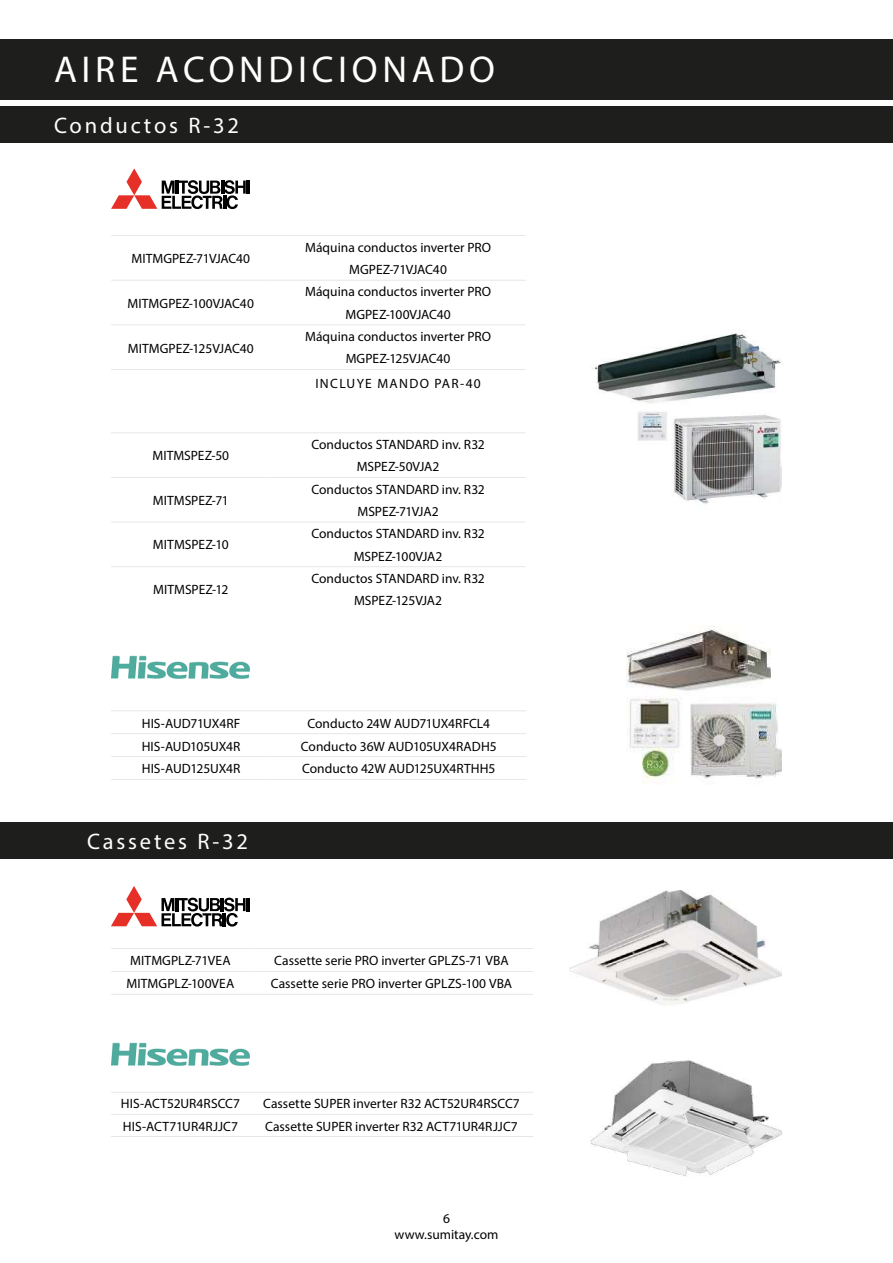
<style>
.page{position:relative;width:893px;height:1263px;background:#fff}
.page>*{position:absolute;margin:0;border:0;box-sizing:border-box;transform-origin:0 0}
.t1{font:37.5px "Myriad Pro";letter-spacing:.125em;color:#fff}
.t2{font:22.5px "Myriad Pro";letter-spacing:.125em;color:#fff}
.t3{font:13.5px/22.5px "Myriad Pro";color:#000;text-align:center}
.t4{font:13.5px "Myriad Pro";letter-spacing:.1em;color:#000}
</style>
<div class="page">
<div style="left:0;top:106px;width:893px;height:36px;background:#1e1e1d"></div>
<div style="left:0;top:40px;width:893px;height:60px;background:#1e1e1d"></div>
<hr style="left:111px;top:948px;width:139px;height:1px;background:#e7e7e7">
<hr style="left:250px;top:948px;width:283px;height:1px;background:#e7e7e7">
<hr style="left:111px;top:971px;width:139px;height:1px;background:#e7e7e7">
<hr style="left:250px;top:971px;width:283px;height:1px;background:#e7e7e7">
<hr style="left:111px;top:994px;width:139px;height:1px;background:#e7e7e7">
<hr style="left:250px;top:994px;width:283px;height:1px;background:#e7e7e7">
<img style="left:569px;top:891px;width:213px;height:115px">
<img style="left:626px;top:626px;width:156px;height:158px">
<svg style="left:111px;top:168px;width:139px;height:41px"></svg>
<hr style="left:111px;top:235px;width:160px;height:1px;background:#e7e7e7">
<hr style="left:271px;top:235px;width:255px;height:1px;background:#e7e7e7">
<hr style="left:111px;top:280px;width:160px;height:1px;background:#e7e7e7">
<hr style="left:271px;top:280px;width:255px;height:1px;background:#e7e7e7">
<hr style="left:111px;top:325px;width:160px;height:1px;background:#e7e7e7">
<hr style="left:271px;top:325px;width:255px;height:1px;background:#e7e7e7">
<hr style="left:111px;top:369px;width:160px;height:1px;background:#e7e7e7">
<hr style="left:271px;top:369px;width:255px;height:1px;background:#e7e7e7">
<img style="left:111px;top:655px;width:138px;height:24px">
<hr style="left:111px;top:710px;width:160px;height:1px;background:#e7e7e7">
<hr style="left:271px;top:710px;width:255px;height:1px;background:#e7e7e7">
<hr style="left:111px;top:733px;width:160px;height:1px;background:#e7e7e7">
<hr style="left:271px;top:733px;width:255px;height:1px;background:#e7e7e7">
<hr style="left:111px;top:756px;width:160px;height:1px;background:#e7e7e7">
<hr style="left:271px;top:756px;width:255px;height:1px;background:#e7e7e7">
<hr style="left:111px;top:779px;width:160px;height:1px;background:#e7e7e7">
<hr style="left:271px;top:779px;width:255px;height:1px;background:#e7e7e7">
<hr style="left:111px;top:432px;width:160px;height:1px;background:#e7e7e7">
<hr style="left:271px;top:432px;width:255px;height:1px;background:#e7e7e7">
<hr style="left:111px;top:477px;width:160px;height:1px;background:#e7e7e7">
<hr style="left:271px;top:477px;width:255px;height:1px;background:#e7e7e7">
<hr style="left:111px;top:522px;width:160px;height:1px;background:#e7e7e7">
<hr style="left:271px;top:522px;width:255px;height:1px;background:#e7e7e7">
<hr style="left:111px;top:566px;width:160px;height:1px;background:#e7e7e7">
<hr style="left:271px;top:566px;width:255px;height:1px;background:#e7e7e7">
<img style="left:592px;top:333px;width:190px;height:171px">
<div style="left:0;top:823px;width:893px;height:36px;background:#1e1e1d"></div>
<img style="left:111px;top:1042px;width:139px;height:24px">
<hr style="left:111px;top:1092px;width:139px;height:1px;background:#e7e7e7">
<hr style="left:250px;top:1092px;width:283px;height:1px;background:#e7e7e7">
<hr style="left:111px;top:1114px;width:139px;height:1px;background:#e7e7e7">
<hr style="left:250px;top:1114px;width:283px;height:1px;background:#e7e7e7">
<hr style="left:111px;top:1136px;width:139px;height:1px;background:#e7e7e7">
<hr style="left:250px;top:1136px;width:283px;height:1px;background:#e7e7e7">
<img style="left:590px;top:1060px;width:192px;height:117px">
<svg style="left:111px;top:886px;width:139px;height:40px"></svg>
<h1 class="t1" style="left:54px;top:46px;width:442px">AIRE ACONDICIONADO</h1>
<h2 class="t2" style="left:54px;top:112px;width:187px">Conductos R-32</h2>
<p class="t3" style="left:131px;top:247px;width:120px">MITMGPEZ-71VJAC40</p>
<p class="t3" style="left:305px;top:236px;width:188px">Máquina conductos inverter PRO<br>MGPEZ-71VJAC40</p>
<p class="t3" style="left:128px;top:292px;width:128px">MITMGPEZ-100VJAC40</p>
<p class="t3" style="left:305px;top:280px;width:188px">Máquina conductos inverter PRO<br>MGPEZ-100VJAC40</p>
<p class="t3" style="left:128px;top:337px;width:127px">MITMGPEZ-125VJAC40</p>
<p class="t3" style="left:305px;top:325px;width:188px">Máquina conductos inverter PRO<br>MGPEZ-125VJAC40</p>
<p class="t4" style="left:315px;top:375px;width:167px">INCLUYE MANDO PAR-40</p>
<p class="t3" style="left:152px;top:444px;width:78px">MITMSPEZ-50</p>
<p class="t3" style="left:311px;top:433px;width:175px">Conductos STANDARD inv. R32<br>MSPEZ-50VJA2</p>
<p class="t3" style="left:153px;top:489px;width:77px">MITMSPEZ-71</p>
<p class="t3" style="left:311px;top:478px;width:175px">Conductos STANDARD inv. R32<br>MSPEZ-71VJA2</p>
<p class="t3" style="left:153px;top:533px;width:77px">MITMSPEZ-10</p>
<p class="t3" style="left:311px;top:522px;width:175px">Conductos STANDARD inv. R32<br>MSPEZ-100VJA2</p>
<p class="t3" style="left:153px;top:578px;width:77px">MITMSPEZ-12</p>
<p class="t3" style="left:311px;top:567px;width:175px">Conductos STANDARD inv. R32<br>MSPEZ-125VJA2</p>
<p class="t3" style="left:142px;top:712px;width:100px">HIS-AUD71UX4RF</p>
<p class="t3" style="left:307px;top:712px;width:184px">Conducto 24W AUD71UX4RFCL4</p>
<p class="t3" style="left:142px;top:734px;width:100px">HIS-AUD105UX4R</p>
<p class="t3" style="left:301px;top:734px;width:197px">Conducto 36W AUD105UX4RADH5</p>
<p class="t3" style="left:142px;top:757px;width:100px">HIS-AUD125UX4R</p>
<p class="t3" style="left:302px;top:757px;width:195px">Conducto 42W AUD125UX4RTHH5</p>
<h2 class="t2" style="left:87px;top:827px;width:162px">Cassetes R-32</h2>
<p class="t3" style="left:130px;top:949px;width:102px">MITMGPLZ-71VEA</p>
<p class="t3" style="left:274px;top:949px;width:236px">Cassette serie PRO inverter GPLZS-71 VBA</p>
<p class="t3" style="left:127px;top:972px;width:109px">MITMGPLZ-100VEA</p>
<p class="t3" style="left:271px;top:972px;width:243px">Cassette serie PRO inverter GPLZS-100 VBA</p>
<p class="t3" style="left:121px;top:1092px;width:121px">HIS-ACT52UR4RSCC7</p>
<p class="t3" style="left:263px;top:1092px;width:258px">Cassette SUPER inverter R32 ACT52UR4RSCC7</p>
<p class="t3" style="left:123px;top:1114px;width:117px">HIS-ACT71UR4RJJC7</p>
<p class="t3" style="left:265px;top:1114px;width:254px">Cassette SUPER inverter R32 ACT71UR4RJJC7</p>
<p class="t3" style="left:395px;top:1210px;width:105px;line-height:16.2px">6 www.sumitay.com</p>
</div>
